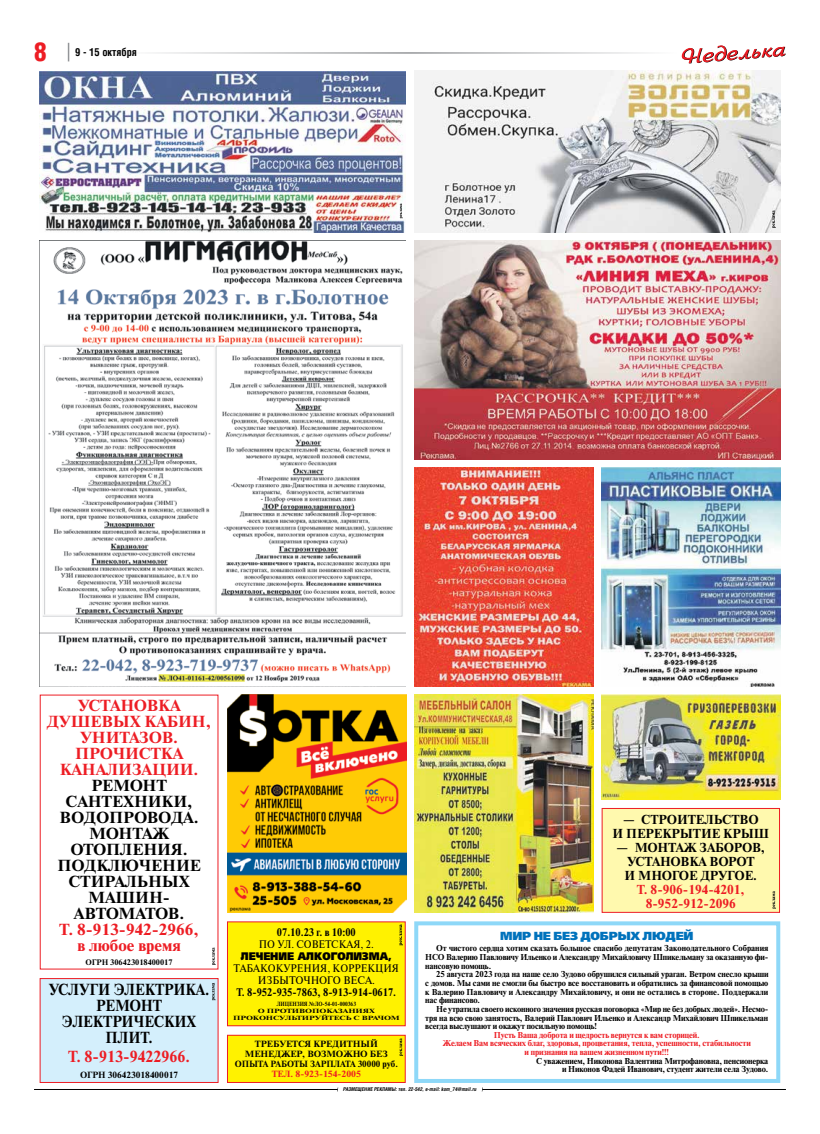
<style>
.page{position:relative;width:820px;height:1134px;background:#fff}
.page>*{position:absolute;margin:0;border:0;box-sizing:border-box;transform-origin:0 0}
.t1{font:25px "AG Letterica Demi Condensed C";color:#ed1d24}
.t2{font:700 16px/16px "Newton C";color:#000;text-align:center;scale:1.05 1}
.t3{font:700 16px/16px "Newton C";color:#ed1d24;text-align:center;scale:1.05 1}
.t4{font:700 16px/16px "Newton C";color:#000;text-align:center;scale:.92 1}
.t5{font:700 16px "Newton C";color:#ed1d24}
.t6{font:700 13px/14px "Newton C";color:#000;text-align:center}
.t7{font:700 13px/14px "Newton C";color:#ed1d24;text-align:center}
.t8{font:11.7px "Free Set Black C";letter-spacing:-.015em;color:#0072bc}
.t9{font:11px/12px "Newton C";color:#000;text-align:center;scale:.92 1}
.t10{font:700 11px "Newton C";color:#000;scale:.92 1}
.t11{font:11px "AG Foreigner Black C";color:#000;scale:.92 1}
.t12{font:700 10.5px "AG Letterica Condensed C";color:#000}
.t13{font:700 9px/10px "Newton C";color:#000;text-align:center;scale:1.05 1}
.t14{font:700 9px "Newton C";color:#000}
.t15{font:700 9px "Newton C";color:#ed1d24;scale:1.05 1}
.t16{font:700 8.6px/8.6px "Newton C";letter-spacing:-.015em;color:#000;text-align:justify}
.t17{font:700 8.6px/8.6px "Newton C";letter-spacing:-.015em;color:#ed1d24;text-align:center}
.t18{font:700 8px "Newton C";color:#000}
.t19{font:700 6px/7px "Newton C";color:#000;text-align:center;scale:.87 1}
.t20{font:italic 700 5px "AG Letterica Condensed C";color:#000}
</style>
<div class="page">
<hr style="left:34px;top:1089px;width:303px;height:1px;background:#000">
<hr style="left:482px;top:1089px;width:303px;height:1px;background:#000">
<hr style="left:119px;top:52px;width:291px;height:2px;background:#939598">
<hr style="left:410px;top:52px;width:267px;height:2px;background:#939598">
<svg style="left:68px;top:43px;width:1px;height:18px"></svg>
<svg style="left:681px;top:45px;width:104px;height:19px"></svg>
<img style="left:414px;top:71px;width:366px;height:161px">
<svg style="left:772px;top:210px;width:3px;height:18px"></svg>
<img style="left:227px;top:695px;width:179px;height:217px">
<img style="left:39px;top:71px;width:366px;height:161px">
<svg style="left:400px;top:203px;width:2px;height:15px"></svg>
<img style="left:414px;top:694px;width:178px;height:219px">
<img style="left:601px;top:468px;width:178px;height:218px">
<svg style="left:212px;top:947px;width:3px;height:18px"></svg>
<div style="left:602px;top:808px;width:177px;height:104px;background:#fff9ae"></div>
<div style="left:601px;top:808px;width:178px;height:105px;border:1px solid #ed1d24"></div>
<svg style="left:772px;top:891px;width:3px;height:18px"></svg>
<div style="left:40px;top:978px;width:178px;height:104px;background:#d4effc"></div>
<div style="left:40px;top:978px;width:178px;height:105px;border:1px solid #ed1d24"></div>
<svg style="left:212px;top:983px;width:3px;height:17px"></svg>
<img style="left:601px;top:694px;width:179px;height:105px">
<div style="left:227px;top:1035px;width:178px;height:47px;background:#fff200"></div>
<div style="left:227px;top:1035px;width:178px;height:48px;border:1px solid #ed1d24"></div>
<svg style="left:399px;top:1038px;width:4px;height:18px"></svg>
<div style="left:227px;top:922px;width:178px;height:104px;background:#fff200"></div>
<div style="left:227px;top:921px;width:178px;height:105px;border:1px solid #ed1d24"></div>
<svg style="left:399px;top:924px;width:4px;height:21px"></svg>
<div style="left:414px;top:921px;width:366px;height:162px;border:4px solid #8ed8f8"></div>
<img style="left:414px;top:468px;width:178px;height:218px">
<img style="left:414px;top:241px;width:366px;height:218px">
<img style="left:40px;top:241px;width:365px;height:441px">
<h1 class="t1" style="left:34px;top:37px;width:14px">8</h1>
<p class="t12" style="left:75px;top:45px;width:63px">9 - 15 октября</p>
<h2 class="t3" style="left:47px;top:698px;width:158px">УСТАНОВКА<br>ДУШЕВЫХ КАБИН,<br>УНИТАЗОВ.<br>ПРОЧИСТКА<br>КАНАЛИЗАЦИИ.</h2>
<h2 class="t2" style="left:57px;top:778px;width:138px">РЕМОНТ<br>САНТЕХНИКИ,<br>ВОДОПРОВОДА.<br>МОНТАЖ<br>ОТОПЛЕНИЯ.<br>ПОДКЛЮЧЕНИЕ<br>СТИРАЛЬНЫХ<br>МАШИН-<br>АВТОМАТОВ.</h2>
<h2 class="t3" style="left:59px;top:922px;width:134px">Т. 8-913-942-2966, в любое время</h2>
<p class="t18" style="left:85px;top:958px;width:89px">ОГРН 306423018400017</p>
<h2 class="t4" style="left:49px;top:982px;width:176px">УСЛУГИ ЭЛЕКТРИКА.<br>РЕМОНТ<br>ЭЛЕКТРИЧЕСКИХ<br>ПЛИТ.</h2>
<h2 class="t5" style="left:68px;top:1048px;width:123px">Т. 8-913-9422966.</h2>
<p class="t14" style="left:80px;top:1070px;width:99px">ОГРН 306423018400017</p>
<p class="t10" style="left:277px;top:926px;width:87px">07.10.23 г. в 10:00</p>
<p class="t9" style="left:259px;top:938px;width:126px">ПО УЛ. СОВЕТСКАЯ, 2.</p>
<p class="t11" style="left:241px;top:950px;width:165px">ЛЕЧЕНИЕ АЛКОГОЛИЗМА,</p>
<p class="t9" style="left:233px;top:962px;width:181px">ТАБАКОКУРЕНИЯ, КОРРЕКЦИЯ<br>ИЗБЫТОЧНОГО ВЕСА.</p>
<p class="t10" style="left:236px;top:986px;width:175px">Т. 8-952-935-7863, 8-913-914-0617.</p>
<p class="t19" style="left:233px;top:1000px;width:193px">ЛИЦЕНЗИЯ №ЛО-54-01-000363<br>О ПРОТИВОПОКАЗАНИЯХ<br>ПРОКОНСУЛЬТИРУЙТЕСЬ С ВРАЧОМ</p>
<p class="t13" style="left:235px;top:1039px;width:157px">ТРЕБУЕТСЯ КРЕДИТНЫЙ<br>МЕНЕДЖЕР, ВОЗМОЖНО БЕЗ<br>ОПЫТА РАБОТЫ ЗАРПЛАТА 30000 руб.</p>
<p class="t15" style="left:271px;top:1069px;width:87px">ТЕЛ. 8-923-154-2005</p>
<h3 class="t6" style="left:612px;top:812px;width:158px">— СТРОИТЕЛЬСТВО<br>И ПЕРЕКРЫТИЕ КРЫШ</h3>
<h3 class="t6" style="left:616px;top:840px;width:150px">— МОНТАЖ ЗАБОРОВ,<br>УСТАНОВКА ВОРОТ<br>И МНОГОЕ ДРУГОЕ.</h3>
<h3 class="t7" style="left:636px;top:882px;width:109px">Т. 8-906-194-4201,<br>8-952-912-2096</h3>
<h3 class="t8" style="left:500px;top:928px;width:195px">МИР НЕ БЕЗ ДОБРЫХ ЛЮДЕЙ</h3>
<p class="t16" style="left:425px;top:944px;width:344px;text-indent:11px">От чистого сердца хотим сказать большое спасибо депутатам Законодательного Собрания НСО Валерию Павловичу Ильенко и Александру Михайловичу Шпикельману за оказанную фи&shy;нансовую помощь.</p>
<p class="t16" style="left:425px;top:970px;width:344px;text-indent:11px">25 августа 2023 года на наше село Зудово обрушился сильный ураган. Ветром снесло крыши с домов. Мы сами не смогли бы быстро все восстановить и обратились за финансовой помощью к Валерию Павловичу и Александру Михайловичу, и они не остались в стороне. Поддержали нас финансово.</p>
<p class="t16" style="left:425px;top:1004px;width:344px;text-indent:11px">Не утратила своего исконного значения русская поговорка «Мир не без добрых людей». Несмо&shy;тря на всю свою занятость, Валерий Павлович Ильенко и Александр Михайлович Шпикельман всегда выслушают и окажут посильную помощь!</p>
<p class="t17" style="left:442px;top:1030px;width:309px">Пусть Ваша доброта и щедрость вернутся к вам сторицей.<br>Желаем Вам всяческих благ, здоровья, процветания, тепла, успешности, стабильности и признания на вашем жизненном пути!!!</p>
<p class="t16" style="left:536px;top:1056px;width:233px;text-align:right">С уважением, Никонова Валентина Митрофановна, пенсионерка и Никонов Фадей Иванович, студент жители села Зудово.</p>
<p class="t20" style="left:343px;top:1086px;width:135px">РАЗМЕЩЕНИЕ РЕКЛАМЫ: тел. 22-542, e-mail: kom_74@mail.ru</p>
</div>
